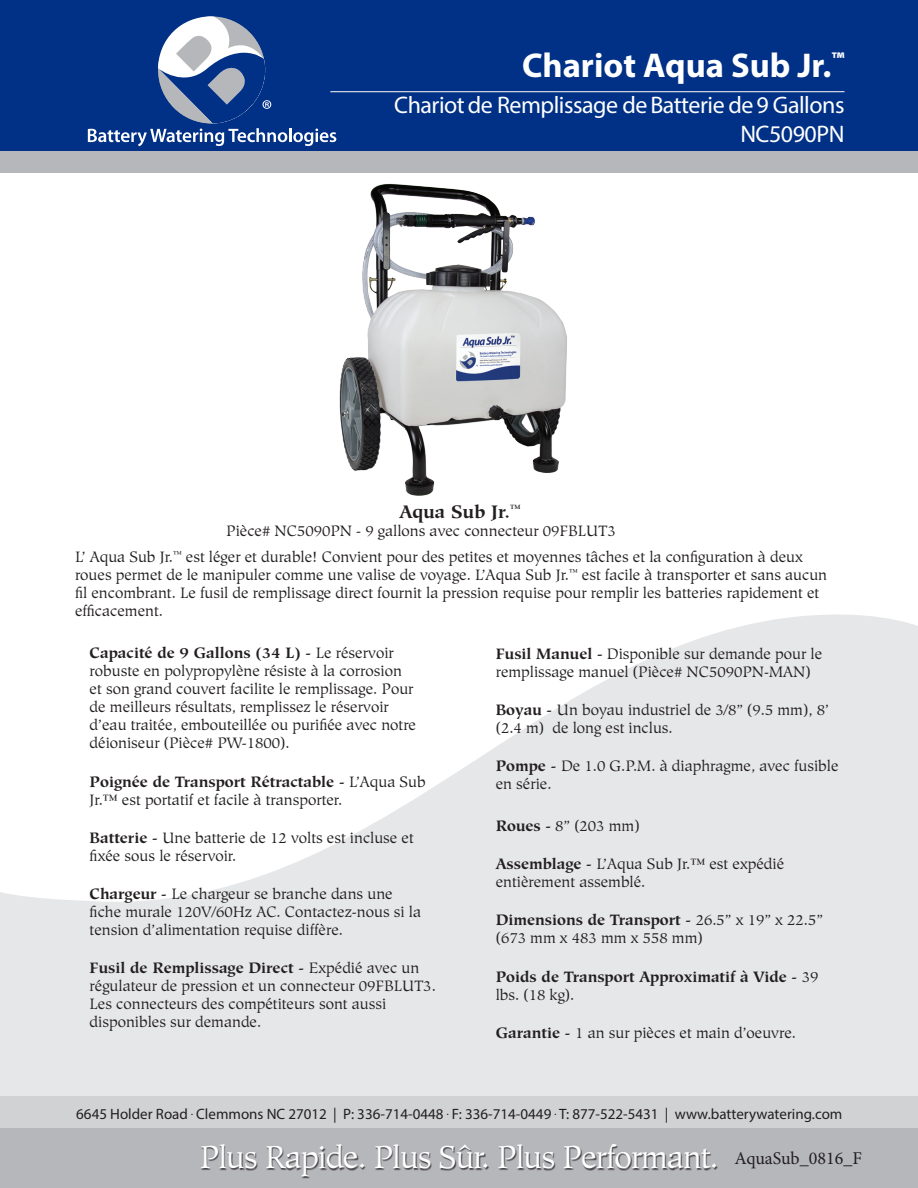
<style>
.page{position:relative;width:918px;height:1188px;background:#fff}
.page>*{position:absolute;margin:0;border:0;box-sizing:border-box;transform-origin:0 0}
.t1{font:700 34.5px "Myriad Pro";color:#fff}
.t2{font:31.5px "Hiroshige";letter-spacing:-.03em;color:#fff}
.t3{font:24px/28.8px "Myriad Pro";letter-spacing:-.02em;color:#fff;text-align:right}
.t4{font:18px "Minion Pro";color:#231f20}
.t5{font:700 18px "Hiroshige Std";color:#231f20}
.Paragraph_Style_1{font:15px/18px "Hiroshige Std";color:#231f20}
.t6{font:15px "Myriad Pro";color:#231f20}
.t7{font:700 15px/18px "Hiroshige Std";color:#231f20}
.s1{font-weight:700}
.s2{font-weight:400}
</style>
<div class="page">
<svg style="left:0;top:615px;width:918px;height:481px;fill:#e6e7e9"></svg>
<hr style="left:0;top:1096px;width:1px;height:40px;background:#d1d2d4">
<div style="left:1px;top:1096px;width:917px;height:40px;background:#d1d2d4"></div>
<div style="left:0;top:1129px;width:918px;height:59px;background:#b6b7bb"></div>
<hr style="left:0;top:0;width:1px;height:154px;background:#003186">
<svg style="left:0;top:151px;width:1px;height:22px"></svg>
<div style="left:1px;top:0;width:917px;height:154px;background:#003186"></div>
<div style="left:1px;top:151px;width:917px;height:22px;background:#b6b7bb"></div>
<hr style="left:289px;top:128px;width:3px;height:14px;background:#fff">
<svg style="left:293px;top:129px;width:43px;height:17px"></svg>
<svg style="left:88px;top:16px;width:199px;height:130px"></svg>
<hr style="left:330px;top:91px;width:514px;height:1px;background:#e6e7e9">
<img style="left:339px;top:183px;width:228px;height:313px">
<div style="left:201px;top:1146px;width:517px;height:33px;background:#231f20;opacity:.75"></div>
<p class="t1" style="left:522px;top:43px;width:324px">Chariot Aqua Sub Jr.<sup>™</sup></p>
<p class="t3" style="left:394px;top:90px;width:452px">Chariot de Remplissage de Batterie de 9 Gallons<br>NC5090PN</p>
<p class="t5" style="left:400px;top:501px;width:122px">Aqua Sub Jr.<sup>™</sup></p>
<p class="Paragraph_Style_1" style="left:226px;top:522px;width:391px">Pièce# NC5090PN - 9 gallons avec connecteur 09FBLUT3</p>
<p class="Paragraph_Style_1" style="left:75px;top:548px;width:754px">L’ Aqua Sub Jr.<sup>™</sup> est léger et durable! Convient pour des petites et moyennes tâches et la configuration à deux roues permet de le manipuler comme une valise de voyage. L’Aqua Sub Jr.<sup>™</sup> est facile à transporter et sans aucun fil encombrant. Le fusil de remplissage direct fournit la pression requise pour remplir les batteries rapidement et efficacement.</p>
<p class="Paragraph_Style_1" style="left:90px;top:644px;width:328px"><span class="s1">Capacité de 9 Gallons (34 L) -</span> Le réservoir robuste en polypropylène résiste à la corrosion et son grand couvert facilite le remplissage. Pour de meilleurs résultats, remplissez le réservoir d’eau traitée, embouteillée ou purifiée avec notre déioniseur (Pièce# PW-1800).</p>
<p class="Paragraph_Style_1" style="left:90px;top:773px;width:338px"><span class="s1">Poignée de Transport Rétractable -</span> L’Aqua Sub<br>Jr.™ est portatif et facile à transporter.</p>
<p class="Paragraph_Style_1" style="left:90px;top:829px;width:326px"><span class="s1">Batterie -</span> Une batterie de 12 volts est incluse et fixée sous le réservoir.</p>
<p class="Paragraph_Style_1" style="left:90px;top:885px;width:333px"><span class="s1">Chargeur -</span> Le chargeur se branche dans une fiche murale 120V/60Hz AC. Contactez-nous si la tension d’alimentation requise diffère.</p>
<p class="Paragraph_Style_1" style="left:90px;top:959px;width:348px"><span class="s1">Fusil de Remplissage Direct -</span> Expédié avec un régulateur de pression et un connecteur 09FBLUT3.<br>Les connecteurs des compétiteurs sont aussi disponibles sur demande.</p>
<p class="Paragraph_Style_1" style="left:496px;top:645px;width:328px"><span class="s1">Fusil Manuel -</span> Disponible sur demande pour le remplissage manuel (Pièce# NC5090PN-MAN)</p>
<p class="Paragraph_Style_1" style="left:496px;top:701px;width:335px"><span class="s1">Boyau -</span> Un boyau industriel de 3/8” (9.5 mm), 8’ (2.4 m) de long est inclus.</p>
<p class="Paragraph_Style_1" style="left:496px;top:757px;width:344px"><span class="s1">Pompe -</span> De 1.0 G.P.M. à diaphragme, avec fusible en série.</p>
<p class="Paragraph_Style_1" style="left:496px;top:817px;width:145px"><span class="s1">Roues -</span> 8” (203 mm)</p>
<p class="Paragraph_Style_1" style="left:496px;top:855px;width:290px"><span class="s1">Assemblage -</span> L’Aqua Sub Jr.™ est expédié entièrement assemblé.</p>
<p class="Paragraph_Style_1" style="left:496px;top:911px;width:329px"><span class="s1">Dimensions de Transport -</span> 26.5” x 19” x 22.5” (673 mm x 483 mm x 558 mm)</p>
<p class="t7" style="left:496px;top:967px;width:324px">Poids de Transport Approximatif à Vide - <span class="s2">39 lbs. (18 kg).</span></p>
<p class="Paragraph_Style_1" style="left:496px;top:1024px;width:302px"><span class="s1">Garantie -</span> 1 an sur pièces et main d’oeuvre.</p>
<p class="t6" style="left:76px;top:1104px;width:768px">6645 Holder Road . Clemmons NC 27012 | P: 336-714-0448 . F: 336-714-0449 . T: 877-522-5431 | www.batterywatering.com</p>
<p class="t4" style="left:734px;top:1146px;width:129px">AquaSub_0816_F</p>
<p class="t2" style="left:199px;top:1139px;width:521px">Plus Rapide. Plus Sûr. Plus Performant.</p>
</div>
